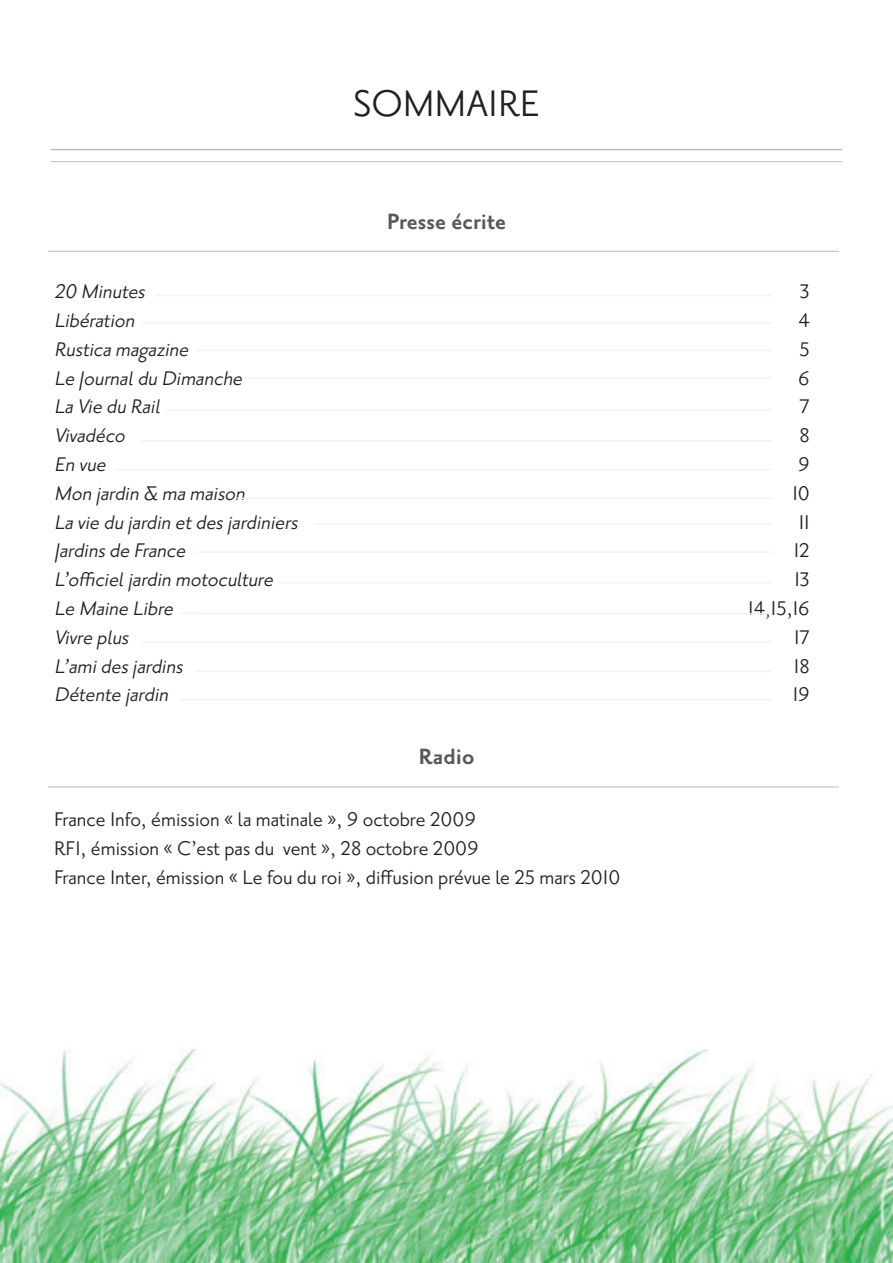
<style>
.page{position:relative;width:893px;height:1263px;background:#fff}
.page>*{position:absolute;margin:0;border:0;box-sizing:border-box;transform-origin:0 0}
.t1{font:45px "Priori San";color:#231f20}
.t2{font:700 27px "Priori San";color:#57585a}
.t3{font:italic 24px/28.8px "Priori San";color:#231f20}
.t4{font:24px/28.8px "Priori San";color:#231f20}
</style>
<div class="page">
<hr style="left:51px;top:149px;width:791px;height:1px;background:#bcbdc0">
<hr style="left:51px;top:161px;width:791px;height:1px;background:#bcbdc0">
<hr style="left:48px;top:251px;width:791px;height:1px;background:#bcbdc0">
<hr style="left:48px;top:786px;width:791px;height:1px;background:#bcbdc0">
<hr style="left:155px;top:295px;width:617px;height:1px;background:#f2f3f4">
<hr style="left:141px;top:440px;width:631px;height:1px;background:#f2f3f4">
<hr style="left:166px;top:409px;width:606px;height:1px;background:#f2f3f4">
<hr style="left:247px;top:377px;width:525px;height:2px;background:#f2f3f4">
<hr style="left:196px;top:350px;width:576px;height:1px;background:#f2f3f4">
<hr style="left:141px;top:322px;width:631px;height:2px;background:#f2f3f4">
<hr style="left:237px;top:498px;width:535px;height:1px;background:#f2f3f4">
<hr style="left:115px;top:469px;width:657px;height:1px;background:#f2f3f4">
<hr style="left:314px;top:523px;width:458px;height:2px;background:#f2f3f4">
<hr style="left:195px;top:613px;width:577px;height:2px;background:#f2f3f4">
<hr style="left:195px;top:671px;width:577px;height:1px;background:#f2f3f4">
<hr style="left:141px;top:641px;width:631px;height:2px;background:#f2f3f4">
<img style="left:0;top:1049px;width:892px;height:213px">
<hr style="left:180px;top:699px;width:592px;height:1px;background:#f2f3f4">
<hr style="left:180px;top:612px;width:567px;height:2px;background:#f2f3f4">
<hr style="left:195px;top:551px;width:577px;height:2px;background:#f2f3f4">
<hr style="left:281px;top:582px;width:491px;height:1px;background:#f2f3f4">
<h1 class="t1" style="left:353px;top:80px;width:188px">SOMMAIRE</h1>
<p class="t3" style="left:54px;top:277px;width:250px">20 Minutes<br>Libération<br>Rustica magazine<br>Le Journaldu Dimanche<br>La Vie du Rail<br>Vivadéco<br>En vue<br>Mon jardin &amp; ma maison<br>La vie du jardin etdesjardiniers<br>Jardinsde France<br>L’officieljardin motoculture<br>Le Maine Libre<br>Vivre plus<br>L’amidesjardins<br>Détente jardin</p>
<p class="t2" style="left:387px;top:207px;width:121px">Presse écrite</p>
<p class="t2" style="left:419px;top:742px;width:57px">Radio</p>
<p class="t4" style="left:54px;top:805px;width:568px">France Info, émission « la matinale », 9 octobre 2009<br>RFI, émission « C’est pas du vent », 28 octobre 2009<br>France Inter, émission « Le fou du roi », diffusion prévue le 25 mars 2010</p>
<p class="t4" style="left:748px;top:277px;width:63px;text-align:right">3<br>4<br>5<br>6<br>7<br>8<br>9<br>10<br>11<br>12<br>13<br>14,15,16<br>17<br>18<br>19</p>
</div>
